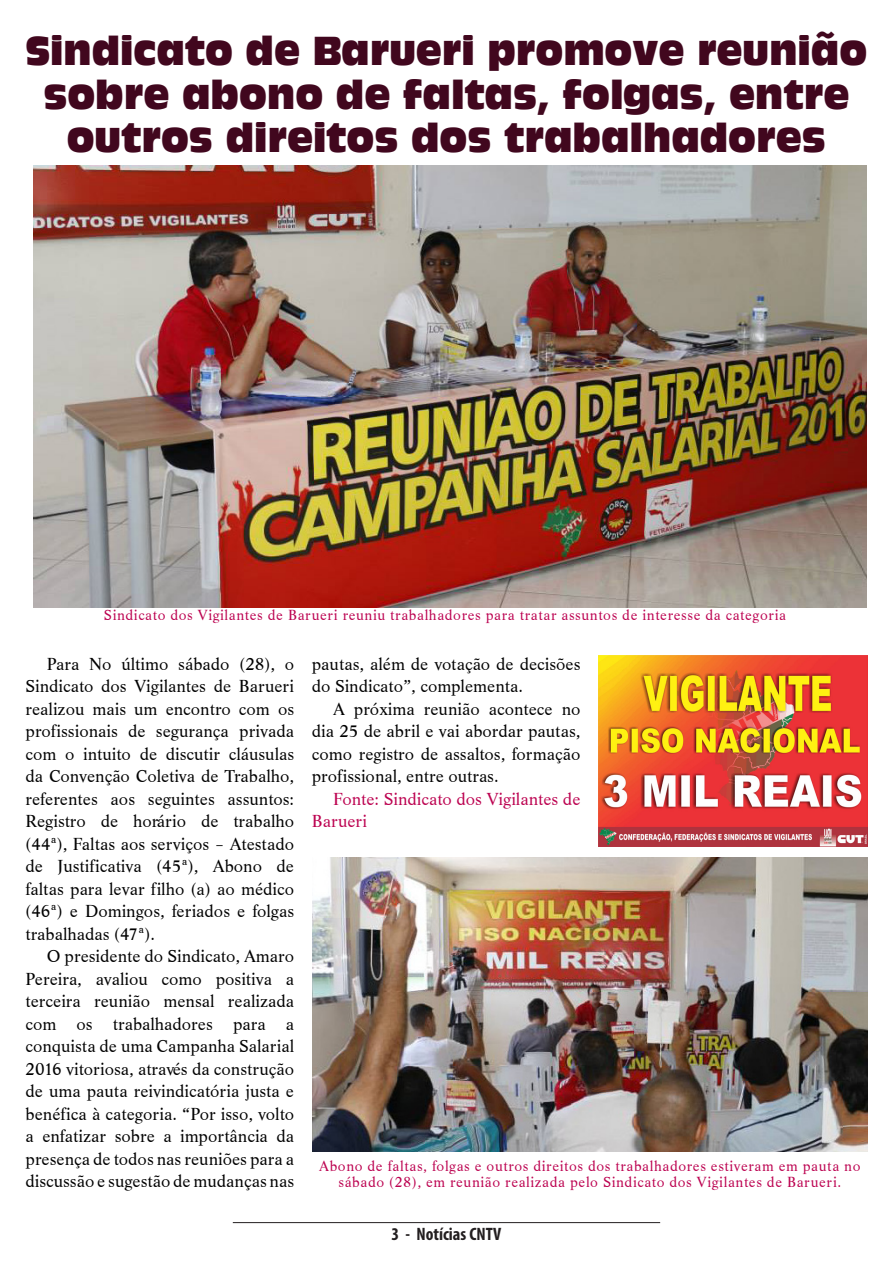
<style>
.page{position:relative;width:893px;height:1263px;background:#fff}
.page>*{position:absolute;margin:0;border:0;box-sizing:border-box;transform-origin:0 0}
.t1{font:37.65px/43.5px "Antique Olive Compact";color:#41071e;text-align:center;scale:.91 1}
.t2{font:18px/22.5px "Life T";color:#000;text-align:justify}
.t3{font:18px/22.5px "Life T";color:#bc0250}
.t4{font:700 condensed 18px "Myriad Pro";color:#231f20}
.t5{font:15.15px/16.5px "Life T";letter-spacing:.04em;color:#bc0250;text-align:center}
</style>
<div class="page">
<hr style="left:233px;top:1222px;width:427px;height:1px;background:#231f20">
<img style="left:599px;top:656px;width:268px;height:190px">
<img style="left:33px;top:166px;width:834px;height:442px">
<img style="left:312px;top:858px;width:555px;height:293px">
<p class="t1" style="left:25px;top:29px;width:927px">Sindicato de Barueri promove reunião sobre abono de faltas, folgas, entre outros direitos dos trabalhadores</p>
<p class="t5" style="left:104px;top:606px;width:684px">Sindicato dos Vigilantes de Barueri reuniu trabalhadores para tratar assuntos de interesse da categoria</p>
<p class="t2" style="left:26px;top:652px;width:270px;text-indent:21px">Para No último sábado (28), o Sindicato dos Vigilantes de Barueri realizou mais um encontro com os profissionais de segurança privada com o intuito de discutir cláusulas da Convenção Coletiva de Trabalho, referentes aos seguintes assuntos:<br>Registro de horário de trabalho (44ª), Faltas aos serviços – Atestado de Justificativa (45ª), Abono de faltas para levar filho (a) ao médico (46ª) e Domingos, feriados e folgas trabalhadas (47ª).</p>
<p class="t2" style="left:26px;top:945px;width:270px;text-indent:21px">O presidente do Sindicato, Amaro Pereira, avaliou como positiva a terceira reunião mensal realizada com os trabalhadores para a conquista de uma Campanha Salarial 2016 vitoriosa, através da construção de uma pauta reivindicatória justa e benéfica à categoria. “Por isso, volto a enfatizar sobre a importância da presença de todos nas reuniões para a discussão e sugestão de mudanças nas</p>
<p class="t2" style="left:312px;top:652px;width:270px">pautas, além de votação de decisões do Sindicato”, complementa.</p>
<p class="t2" style="left:312px;top:697px;width:270px;text-indent:21px">A próxima reunião acontece no dia 25 de abril e vai abordar pautas, como registro de assaltos, formação profissional, entre outras.</p>
<p class="t3" style="left:312px;top:787px;width:270px;text-indent:21px">Fonte: Sindicato dos Vigilantes de<br>Barueri</p>
<p class="t5" style="left:319px;top:1157px;width:543px">Abono de faltas, folgas e outros direitos dos trabalhadores estiveram em pauta no sábado (28), em reunião realizada pelo Sindicato dos Vigilantes de Barueri.</p>
<p class="t4" style="left:392px;top:1223px;width:111px">3 - Notícias CNTV</p>
</div>
